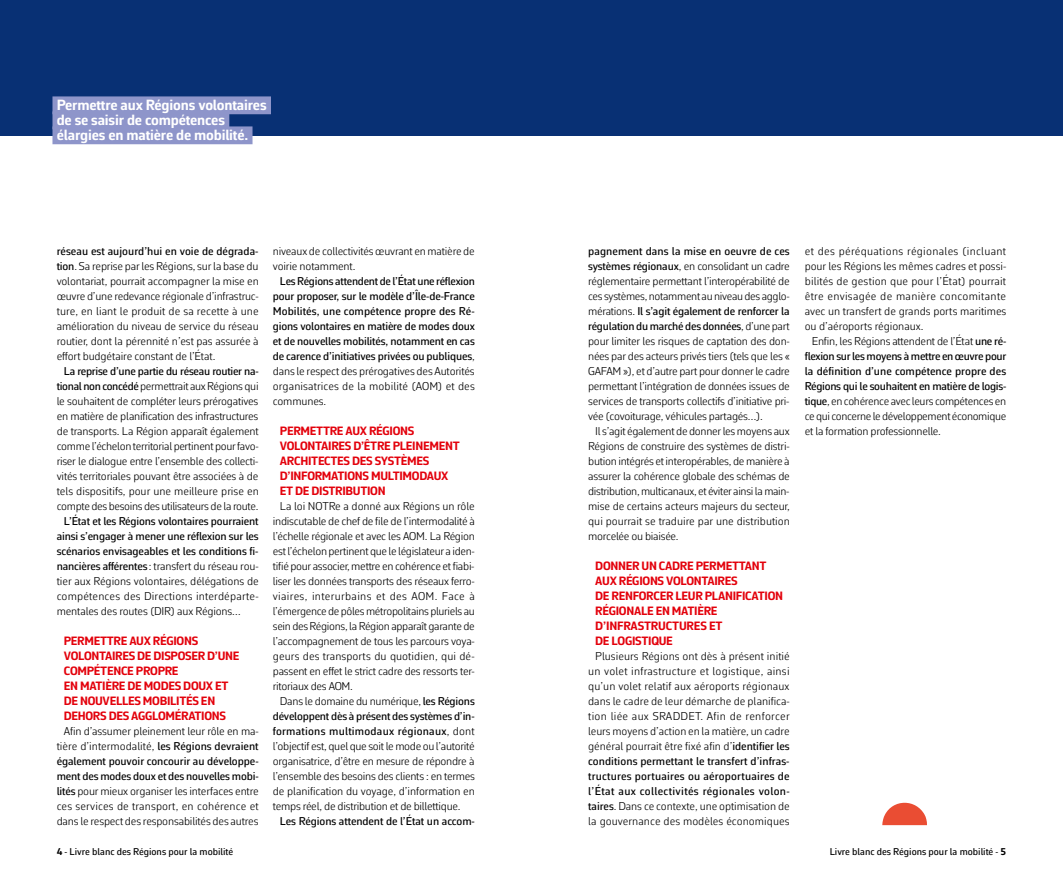
<style>
.page{position:relative;width:1063px;height:886px;background:#fff}
.page>*{position:absolute;margin:0;border:0;box-sizing:border-box;transform-origin:0 0}
.t1{font:700 15px/15px "Corbeau Pro";color:#fff}
.t2{font:700 12.25px/15px "Corbeau Pro";letter-spacing:-.025em;color:#e3000b}
.t3{font:300 11.5px/15px "Corbeau Pro";letter-spacing:-.015em;color:#000;text-align:justify}
.t4{font:500 11.5px/15px "Corbeau Pro";letter-spacing:-.005em;color:#000;text-align:justify}
.t5{font:500 10px "Corbeau Pro";color:#000}
.s1{font-weight:500}
.s2{font-weight:300}
.s3{font-weight:700}
</style>
<div class="page">
<div style="left:531px;top:0;width:532px;height:135px;background:#083074"></div>
<div style="left:0;top:0;width:531px;height:135px;background:#083074"></div>
<div style="left:52px;top:96px;width:219px;height:18px;background:#8e95ca"></div>
<div style="left:52px;top:111px;width:177px;height:18px;background:#8e95ca"></div>
<div style="left:52px;top:126px;width:201px;height:18px;background:#8e95ca"></div>
<svg style="left:882px;top:803px;width:45px;height:22px"></svg>
<h1 class="t1" style="left:57px;top:97px;width:211px">PERMETTRE AUX RÉGIONS VOLONTAIRES<br>DE SE SAISIR DE COMPÉTENCES<br>ÉLARGIES EN MATIÈRE DE MOBILITÉ.</h1>
<p class="t3" style="left:57px;top:243px;width:204px"><span class="s1">réseau est aujourd’hui en voie de dégrada&shy;tion</span>. Sa reprise par les Régions, sur la base du volontariat, pourrait accompagner la mise en œuvre d’une redevance régionale d’infrastruc&shy;ture, en liant le produit de sa recette à une amélioration du niveau de service du réseau routier, dont la pérennité n’est pas assurée à effort budgétaire constant de l’État.</p>
<p class="t3" style="left:57px;top:363px;width:204px;text-indent:7px"><span class="s1">La reprise d’une partie du réseau routier na&shy;tional non concédé</span> permettrait aux Régions qui le souhaitent de compléter leurs prérogatives en matière de planification des infrastructures de transports. La Région apparaît également comme l’échelon territorial pertinent pour favo&shy;riser le dialogue entre l’ensemble des collecti&shy;vités territoriales pouvant être associées à de tels dispositifs, pour une meilleure prise en compte des besoins des utilisateurs de la route.</p>
<p class="t4" style="left:57px;top:513px;width:204px;text-indent:7px">L’État et les Régions volontaires pourraient ainsi s’engager à mener une réflexion sur les scénarios envisageables et les conditions fi&shy;nancières afférentes<span class="s2">: transfert du réseau rou&shy;tier aux Régions volontaires, délégations de compétences des Directions interdéparte&shy;mentales des routes (DIR) aux Régions…</span></p>
<p class="t2" style="left:64px;top:633px;width:177px">PERMETTRE AUX RÉGIONS<br>VOLONTAIRES DE DISPOSER D’UNE<br>COMPÉTENCE PROPRE<br>EN MATIÈRE DE MODES DOUX ET<br>DE NOUVELLES MOBILITÉS EN<br>DEHORS DES AGGLOMÉRATIONS</p>
<p class="t3" style="left:57px;top:723px;width:204px;text-indent:7px">Afin d’assumer pleinement leur rôle en ma&shy;tière d’intermodalité, <span class="s1">les Régions devraient également pouvoir concourir au développe&shy;ment des modes doux et des nouvelles mobi&shy;lités</span> pour mieux organiser les interfaces entre ces services de transport, en cohérence et dans le respect des responsabilités des autres</p>
<p class="t3" style="left:273px;top:243px;width:203px">niveaux de collectivités œuvrant en matière de voirie notamment.</p>
<p class="t4" style="left:273px;top:273px;width:204px;text-indent:7px">Les Régions attendent de l’État une réflexion pour proposer, sur le modèle d’Île-de-France Mobilités, une compétence propre des Ré&shy;gions volontaires en matière de modes doux et de nouvelles mobilités, notamment en cas de carence d’initiatives privées ou publiques<span class="s2">, dans le respect des prérogatives des Autorités organisatrices de la mobilité (AOM) et des communes.</span></p>
<p class="t2" style="left:280px;top:423px;width:181px">PERMETTRE AUX RÉGIONS<br>VOLONTAIRES D’ÊTRE PLEINEMENT<br>ARCHITECTES DES SYSTÈMES<br>D’INFORMATIONS MULTIMODAUX<br>ET DE DISTRIBUTION</p>
<p class="t3" style="left:273px;top:498px;width:204px;text-indent:7px">La loi NOTRe a donné aux Régions un rôle indiscutable de chef de file de l’intermodalité à l’échelle régionale et avec les AOM. La Région est l’échelon pertinent que le législateur a iden&shy;tifié pour associer, mettre en cohérence et fiabi&shy;liser les données transports des réseaux ferro&shy;viaires, interurbains et des AOM. Face à l’émergence de pôles métropolitains pluriels au sein des Régions, la Région apparaît garante de l’accompagnement de tous les parcours voya&shy;geurs des transports du quotidien, qui dé&shy;passent en effet le strict cadre des ressorts ter&shy;ritoriaux des AOM.</p>
<p class="t3" style="left:273px;top:693px;width:204px;text-indent:7px">Dans le domaine du numérique, <span class="s1">les Régions développent dès à présent des systèmes d’in&shy;formations multimodaux régionaux</span>, dont l’objectif est, quel que soit le mode ou l’autorité organisatrice, d’être en mesure de répondre à l’ensemble des besoins des clients : en termes de planification du voyage, d’information en temps réel, de distribution et de billettique.</p>
<p class="t4" style="left:280px;top:813px;width:196px">Les Régions attendent de l’État un accom-</p>
<p class="t3" style="left:588px;top:243px;width:203px"><span class="s1">pagnement dans la mise en oeuvre de ces systèmes régionaux</span>, en consolidant un cadre réglementaire permettant l’interopérabilité de ces systèmes, notamment au niveau des agglo&shy;mérations. <span class="s1">Il s’agit également de renforcer la régulation du marché des données</span>, d’une part pour limiter les risques de captation des don&shy;nées par des acteurs privés tiers (tels que les « GAFAM »), et d’autre part pour donner le cadre permettant l’intégration de données issues de services de transports collectifs d’initiative pri&shy;vée (covoiturage, véhicules partagés…).</p>
<p class="t3" style="left:588px;top:423px;width:203px;text-indent:7px">Il s’agit également de donner les moyens aux Régions de construire des systèmes de distri&shy;bution intégrés et interopérables, de manière à assurer la cohérence globale des schémas de distribution, multicanaux, et éviter ainsi la main&shy;mise de certains acteurs majeurs du secteur, qui pourrait se traduire par une distribution morcelée ou biaisée.</p>
<p class="t2" style="left:595px;top:558px;width:189px">DONNER UN CADRE PERMETTANT<br>AUX RÉGIONS VOLONTAIRES<br>DE RENFORCER LEUR PLANIFICATION<br>RÉGIONALE EN MATIÈRE<br>D’INFRASTRUCTURES ET<br>DE LOGISTIQUE</p>
<p class="t3" style="left:588px;top:648px;width:203px;text-indent:7px">Plusieurs Régions ont dès à présent initié un volet infrastructure et logistique, ainsi qu’un volet relatif aux aéroports régionaux dans le cadre de leur démarche de planifica&shy;tion liée aux SRADDET. Afin de renforcer leurs moyens d’action en la matière, un cadre général pourrait être fixé afin d’<span class="s1">identifier les conditions permettant le transfert d’infras&shy;tructures portuaires ou aéroportuaires de l’État aux collectivités régionales volon&shy;taires</span>. Dans ce contexte, une optimisation de la gouvernance des modèles économiques</p>
<p class="t3" style="left:805px;top:243px;width:203px">et des péréquations régionales (incluant pour les Régions les mêmes cadres et possi&shy;bilités de gestion que pour l’État) pourrait être envisagée de manière concomitante avec un transfert de grands ports maritimes ou d’aéroports régionaux.</p>
<p class="t3" style="left:805px;top:333px;width:203px;text-indent:7px">Enfin, les Régions attendent de l’État <span class="s1">une ré&shy;flexion sur les moyens à mettre en œuvre pour la définition d’une compétence propre des Régions qui le souhaitent en matière de logis&shy;tique</span>, en cohérence avec leurs compétences en ce qui concerne le développement économique et la formation professionnelle.</p>
<p class="t5" style="left:57px;top:845px;width:178px"><span class="s3">4</span> - Livre blanc des Régions pour la mobilité</p>
<p class="t5" style="left:830px;top:845px;width:178px">Livre blanc des Régions pour la mobilité - <span class="s3">5</span></p>
</div>
